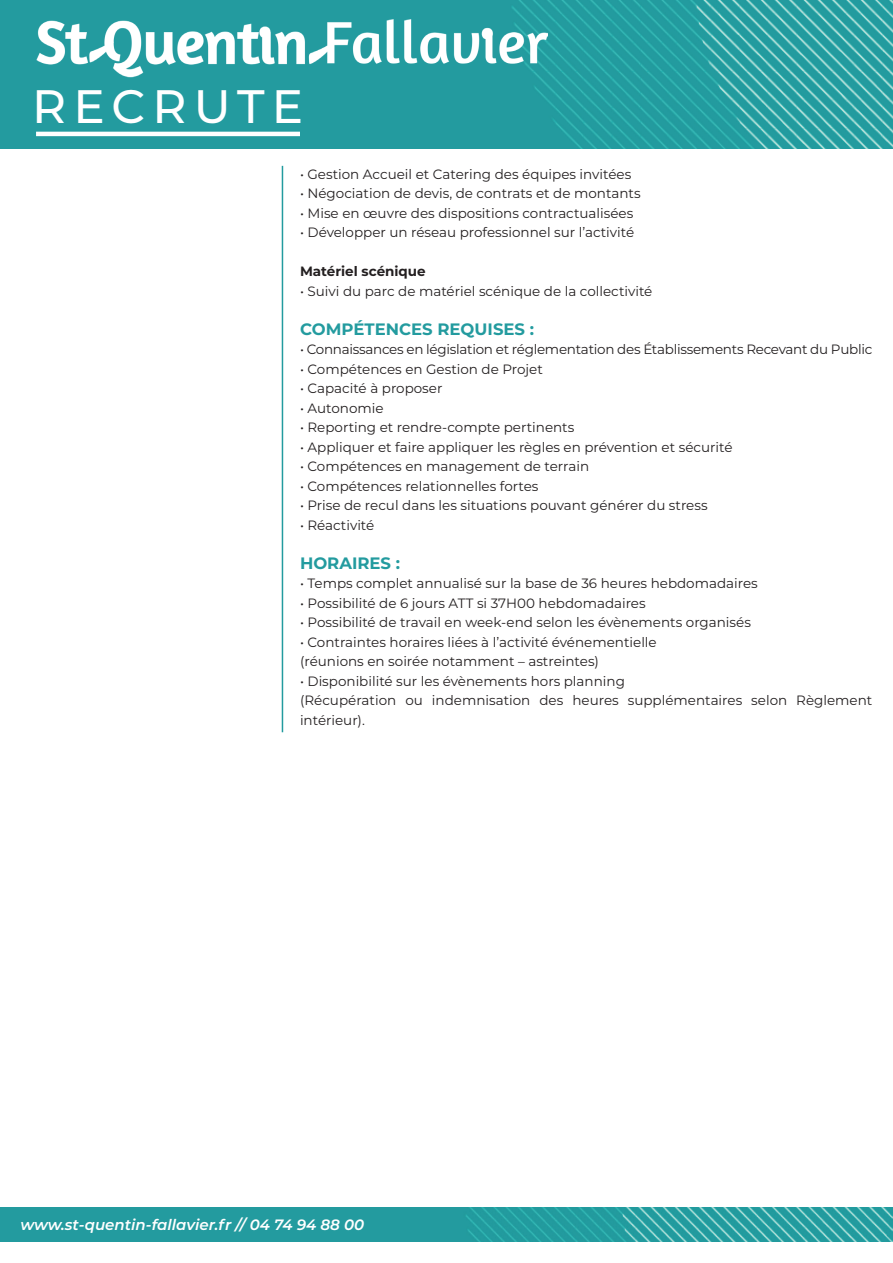
<style>
.page{position:relative;width:893px;height:1263px;background:#fff}
.page>*{position:absolute;margin:0;border:0;box-sizing:border-box;transform-origin:0 0}
.t1{font:500 46.8px "Montserrat";letter-spacing:.15em;color:#fff}
.t2{font:700 16.5px "Montserrat";color:#239b9f}
.t3{font:italic 600 15px "Montserrat";color:#fff}
.t4{font:13.5px/19.5px "Montserrat";color:#231f20}
.t5{font:13.5px "Montserrat";letter-spacing:-.02em;color:#231f20}
.t6{font:700 13.5px "Montserrat";color:#231f20}
</style>
<div class="page">
<img style="left:0;top:0;width:893px;height:149px">
<hr style="left:36px;top:132px;width:264px;height:4px;background:#fff">
<img style="left:32px;top:19px;width:516px;height:62px">
<img style="left:0;top:1208px;width:893px;height:34px">
<hr style="left:282px;top:166px;width:1px;height:566px;background:#239b9f">
<h1 class="t1" style="left:32px;top:74px;width:272px">RECRUTE</h1>
<p class="t4" style="left:300px;top:164px;width:333px">• Gestion Accueil et Catering des équipes invitées</p>
<p class="t4" style="left:300px;top:183px;width:342px">• Négociation de devis, de contrats et de montants</p>
<p class="t4" style="left:300px;top:203px;width:335px">• Mise en œuvre des dispositions contractualisées</p>
<p class="t4" style="left:300px;top:222px;width:336px">• Développer un réseau professionnel sur l’activité</p>
<p class="t6" style="left:300px;top:262px;width:127px">Matériel scénique</p>
<p class="t4" style="left:300px;top:281px;width:354px">• Suivi du parc de matériel scénique de la collectivité</p>
<p class="t2" style="left:300px;top:317px;width:236px">COMPÉTENCES REQUISES :</p>
<p class="t5" style="left:300px;top:340px;width:574px">• Connaissances en législation et réglementation des Établissements Recevant du Public</p>
<p class="t4" style="left:300px;top:359px;width:244px">• Compétences en Gestion de Projet</p>
<p class="t4" style="left:300px;top:378px;width:144px">• Capacité à proposer</p>
<p class="t4" style="left:300px;top:398px;width:85px">• Autonomie</p>
<p class="t4" style="left:300px;top:417px;width:276px">• Reporting et rendre-compte pertinents</p>
<p class="t4" style="left:300px;top:437px;width:434px">• Appliquer et faire appliquer les règles en prévention et sécurité</p>
<p class="t4" style="left:300px;top:456px;width:291px">• Compétences en management de terrain</p>
<p class="t4" style="left:300px;top:476px;width:240px">• Compétences relationnelles fortes</p>
<p class="t4" style="left:300px;top:495px;width:409px">• Prise de recul dans les situations pouvant générer du stress</p>
<p class="t4" style="left:300px;top:515px;width:76px">• Réactivité</p>
<p class="t2" style="left:300px;top:551px;width:102px">HORAIRES :</p>
<p class="t4" style="left:300px;top:573px;width:459px">• Temps complet annualisé sur la base de 36 heures hebdomadaires</p>
<p class="t4" style="left:300px;top:593px;width:347px">• Possibilité de 6 jours ATT si 37H00 hebdomadaires</p>
<p class="t4" style="left:300px;top:612px;width:452px">• Possibilité de travail en week-end selon les évènements organisés</p>
<p class="t4" style="left:300px;top:632px;width:358px">• Contraintes horaires liées à l’activité événementielle (réunions en soirée notamment – astreintes)</p>
<p class="t4" style="left:300px;top:671px;width:574px">• Disponibilité sur les évènements hors planning<br>(Récupération ou indemnisation des heures supplémentaires selon Règlement intérieur).</p>
<p class="t3" style="left:21px;top:1214px;width:345px">www.st-quentin-fallavier.fr // 04 74 94 88 00</p>
</div>
